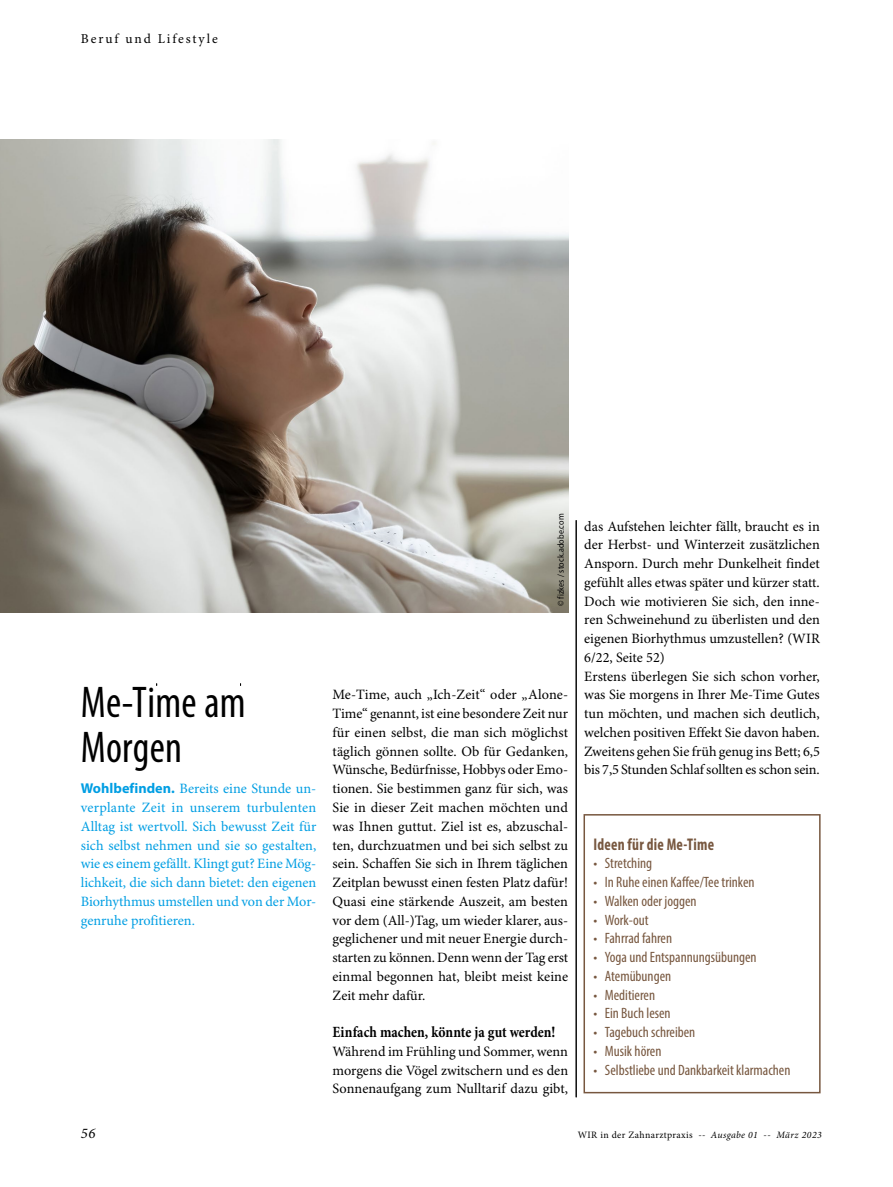
<style>
.page{position:relative;width:893px;height:1187px;background:#fff}
.page>*{position:absolute;margin:0;border:0;box-sizing:border-box;transform-origin:0 0}
.Title_left{font:condensed 44.55px/45px "Myriad Pro";letter-spacing:.005em;color:#000;scale:.93 1}
.Box_Heading_Myriad{font:700 condensed 16.95px "Myriad Pro";letter-spacing:.015em;color:#77573f;scale:.9 1}
.SectionHeading_1_x{font:700 15.6px "Minion Pro";color:#000;scale:.87 1}
.t1{font:condensed 15px "Myriad Pro";color:#77573f}
.t2{font:italic 14.7px "Minion Pro";color:#000}
.Para_x{font:14.25px/18.8px "Minion Pro";color:#000;text-align:justify}
.Trailer_left_blue{font:14.25px/18.8px "Minion Pro";letter-spacing:-.005em;color:#009ee3;text-align:justify}
.t3{font:13.5px "Minion Pro";letter-spacing:.14em;color:#000}
.NoXML_Pagina{font:9.75px "Minion Pro";letter-spacing:.04em;color:#000}
.Image_Source_x{font:9px "Myriad Pro";letter-spacing:.015em;color:#000;scale:.9 1}
.s1{font-family:"Myriad Pro";font-weight:700}
.s2{font-style:italic}
</style>
<div class="page">
<hr style="left:576px;top:520px;width:1px;height:577px;background:#000">
<div style="left:583px;top:814px;width:238px;height:279px;border:2px solid #77573f"></div>
<img style="left:0;top:139px;width:569px;height:473px">
<p class="t3" style="left:81px;top:30px;width:139px">Beruf und Lifestyle</p>
<p class="Image_Source_x" style="left:555px;top:606px;width:104px;rotate:-90deg">© fizkes / stock.adobe.com</p>
<p class="Title_left" style="left:81px;top:679px;width:179px">Me-Time am<br>Morgen</p>
<p class="Trailer_left_blue" style="left:81px;top:779px;width:237px"><span class="s1">Wohlbefinden.</span> Bereits eine Stunde un&shy;verplante Zeit in unserem turbulenten Alltag ist wertvoll. Sich bewusst Zeit für sich selbst nehmen und sie so gestalten, wie es einem gefällt. Klingt gut? Eine Mög&shy;lichkeit, die sich dann bietet: den eigenen Biorhythmus umstellen und von der Mor&shy;genruhe profitieren.</p>
<p class="Para_x" style="left:333px;top:686px;width:237px">Me-Time, auch „Ich-Zeit“ oder „Alone-Time“ genannt, ist eine besondere Zeit nur für einen selbst, die man sich möglichst täglich gönnen sollte. Ob für Gedanken, Wünsche, Bedürfnisse, Hobbys oder Emo&shy;tionen. Sie bestimmen ganz für sich, was Sie in dieser Zeit machen möchten und was Ihnen guttut. Ziel ist es, abzuschal&shy;ten, durchzuatmen und bei sich selbst zu sein. Schaffen Sie sich in Ihrem täglichen Zeitplan bewusst einen festen Platz dafür!<br>Quasi eine stärkende Auszeit, am besten vor dem (All-)Tag, um wieder klarer, aus&shy;geglichener und mit neuer Energie durch&shy;starten zu können. Denn wenn der Tag erst einmal begonnen hat, bleibt meist keine Zeit mehr dafür.</p>
<p class="SectionHeading_1_x" style="left:333px;top:1022px;width:258px">Einfach machen, könnte ja gut werden!</p>
<p class="Para_x" style="left:333px;top:1042px;width:237px">Während im Frühling und Sommer, wenn morgens die Vögel zwitschern und es den Sonnenaufgang zum Nulltarif dazu gibt,</p>
<p class="Para_x" style="left:584px;top:517px;width:237px">das Aufstehen leichter fällt, braucht es in der Herbst- und Winterzeit zusätzlichen Ansporn. Durch mehr Dunkelheit findet gefühlt alles etwas später und kürzer statt.<br>Doch wie motivieren Sie sich, den inne&shy;ren Schweinehund zu überlisten und den eigenen Biorhythmus umzustellen? (WIR 6/22, Seite 52)</p>
<p class="Para_x" style="left:584px;top:667px;width:237px">Erstens überlegen Sie sich schon vorher, was Sie morgens in Ihrer Me-Time Gutes tun möchten, und machen sich deutlich, welchen positiven Effekt Sie davon haben.<br>Zweitens gehen Sie früh genug ins Bett; 6,5 bis 7,5 Stunden Schlaf sollten es schon sein.</p>
<p class="Box_Heading_Myriad" style="left:593px;top:833px;width:135px">Ideen für die Me-Time</p>
<p class="t1" style="left:593px;top:854px;width:60px">• Stretching</p>
<p class="t1" style="left:593px;top:872px;width:162px">• In Ruhe einen Kaffee/Tee trinken</p>
<p class="t1" style="left:593px;top:891px;width:105px">• Walken oder joggen</p>
<p class="t1" style="left:593px;top:910px;width:57px">• Work-out</p>
<p class="t1" style="left:593px;top:929px;width:80px">• Fahrrad fahren</p>
<p class="t1" style="left:593px;top:947px;width:165px">• Yoga und Entspannungsübungen</p>
<p class="t1" style="left:593px;top:966px;width:79px">• Atemübungen</p>
<p class="t1" style="left:593px;top:985px;width:63px">• Meditieren</p>
<p class="t1" style="left:593px;top:1004px;width:79px">• Ein Buch lesen</p>
<p class="t1" style="left:593px;top:1022px;width:103px">• Tagebuch schreiben</p>
<p class="t1" style="left:593px;top:1041px;width:69px">• Musik hören</p>
<p class="t1" style="left:593px;top:1060px;width:198px">• Selbstliebe und Dankbarkeit klarmachen</p>
<p class="t2" style="left:81px;top:1124px;width:16px">56</p>
<p class="NoXML_Pagina" style="left:578px;top:1128px;width:246px">WIR in der Zahnarztpraxis <span class="s2">-- Ausgabe 01 -- März 2023</span></p>
</div>
